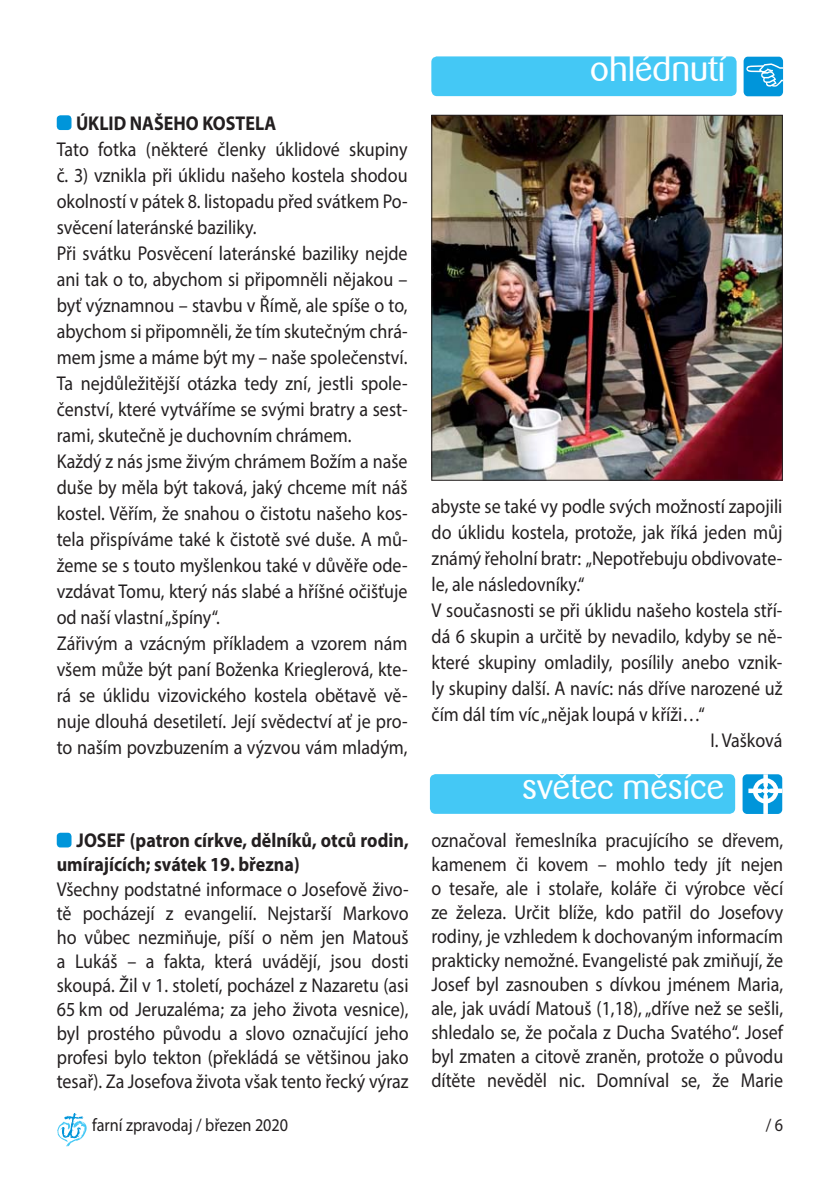
<style>
.page{position:relative;width:840px;height:1191px;background:#fff}
.page>*{position:absolute;margin:0;border:0;box-sizing:border-box;transform-origin:0 0}
.t1{font:36px "Barmeno";color:#fff}
.t2{font:20px/26px "Myriad Pro";color:#231f20;text-align:justify;scale:.9 1}
.t3{font:700 20px/24px "Myriad Pro";color:#231f20;scale:.9 1}
.t4{font:18px "Myriad Pro";color:#231f20;scale:.9 1}
</style>
<div class="page">
<div style="left:57px;top:115px;width:14px;height:15px;background:#0095da;border-radius:4px"></div>
<svg style="left:57px;top:1113px;width:30px;height:33px"></svg>
<div style="left:57px;top:832px;width:14px;height:15px;background:#0095da;border-radius:4px"></div>
<img style="left:433px;top:117px;width:347px;height:362px">
<div style="left:431px;top:115px;width:351px;height:366px;border:1px solid #231f20"></div>
<div style="left:429px;top:774px;width:305px;height:40px;background:#44c8f5;border-radius:6px"></div>
<div style="left:742px;top:774px;width:39px;height:40px;background:#0095da;border-radius:5px"></div>
<svg style="left:748px;top:774px;width:33px;height:40px"></svg>
<svg style="left:556px;top:774px;width:10px;height:4px"></svg>
<svg style="left:653px;top:774px;width:10px;height:4px"></svg>
<div style="left:431px;top:56px;width:305px;height:40px;background:#44c8f5;border-radius:6px"></div>
<div style="left:743px;top:57px;width:39px;height:39px;background:#0095da;border-radius:4px"></div>
<svg style="left:746px;top:63px;width:36px;height:24px"></svg>
<p class="t3" style="left:76px;top:113px;width:224px">ÚKLID NAŠEHO KOSTELA</p>
<p class="t2" style="left:57px;top:138px;width:391px;text-align:left">Tato fotka (některé členky úklidové skupiny č. 3) vznikla při úklidu našeho kostela shodou okolností v pátek 8. listopadu před svátkem Po&shy;svěcení lateránské baziliky.<br>Při svátku Posvěcení lateránské baziliky nejde ani tak o to, abychom si připomněli nějakou – byť významnou – stavbu v Římě, ale spíše o to, abychom si připomněli, že tím skutečným chrá&shy;mem jsme a máme být my – naše společenství.<br>Ta nejdůležitější otázka tedy zní, jestli spole&shy;čenství, které vytváříme se svými bratry a sest&shy;rami, skutečně je duchovním chrámem.<br>Každý z nás jsme živým chrámem Božím a naše duše by měla být taková, jaký chceme mít náš kostel. Věřím, že snahou o čistotu našeho kos&shy;tela přispíváme také k čistotě své duše. A mů&shy;žeme se s touto myšlenkou také v důvěře ode&shy;vzdávat Tomu, který nás slabé a hříšné očišťuje od naší vlastní „špíny“.<br>Zářivým a vzácným příkladem a vzorem nám všem může být paní Boženka Krieglerová, kte&shy;rá se úklidu vizovického kostela obětavě vě&shy;nuje dlouhá desetiletí. Její svědectví ať je pro&shy;to naším povzbuzením a výzvou vám mladým,</p>
<p class="t3" style="left:57px;top:830px;width:392px;text-indent:20px">JOSEF (patron církve, dělníků, otců rodin, umírajících; svátek 19. března)</p>
<p class="t2" style="left:57px;top:879px;width:392px;line-height:24px">Všechny podstatné informace o Josefově živo&shy;tě pocházejí z evangelií. Nejstarší Markovo ho vůbec nezmiňuje, píší o něm jen Matouš a Lukáš – a fakta, která uvádějí, jsou dosti skoupá. Žil v 1. století, pocházel z Nazaretu (asi 65 km od Jeruzaléma; za jeho života vesnice), byl prostého původu a slovo označující jeho profesi bylo tekton (překládá se většinou jako tesař). Za Josefova života však tento řecký výraz</p>
<h1 class="t1" style="left:590px;top:50px;width:136px">ohlédnutí</h1>
<p class="t2" style="left:431px;top:495px;width:391px">abyste se také vy podle svých možností zapojili</p>
<p class="t2" style="left:431px;top:521px;width:391px">do úklidu kostela, protože, jak říká jeden můj</p>
<p class="t2" style="left:431px;top:547px;width:391px">známý řeholní bratr: „Nepotřebuju obdivovate-</p>
<p class="t2" style="left:431px;top:573px;width:171px">le, ale následovníky.“</p>
<p class="t2" style="left:431px;top:599px;width:391px">V současnosti se při úklidu našeho kostela stří-</p>
<p class="t2" style="left:431px;top:625px;width:391px">dá 6 skupin a určitě by nevadilo, kdyby se ně-</p>
<p class="t2" style="left:431px;top:651px;width:391px">které skupiny omladily, posílily anebo vznik-</p>
<p class="t2" style="left:431px;top:677px;width:391px">ly skupiny další. A navíc: nás dříve narozené už</p>
<p class="t2" style="left:431px;top:703px;width:305px">čím dál tím víc „nějak loupá v kříži…“</p>
<p class="t2" style="left:710px;top:729px;width:81px">I. Vašková</p>
<h1 class="t1" style="left:521px;top:768px;width:203px">svetec mesíce</h1>
<p class="t2" style="left:431px;top:830px;width:392px;line-height:24px">označoval řemeslníka pracujícího se dřevem, kamenem či kovem – mohlo tedy jít nejen o tesaře, ale i stolaře, koláře či výrobce věcí ze železa. Určit blíže, kdo patřil do Josefovy rodiny, je vzhledem k dochovaným informacím prakticky nemožné. Evangelisté pak zmiňují, že Josef byl zasnouben s dívkou jménem Maria, ale, jak uvádí Matouš (1,18), „dříve než se sešli, shledalo se, že počala z Ducha Svatého“. Josef byl zmaten a citově zraněn, protože o původu dítěte nevěděl nic. Domníval se, že Marie</p>
<p class="t4" style="left:92px;top:1118px;width:219px">farní zpravodaj / březen 2020</p>
<p class="t4" style="left:765px;top:1118px;width:21px">/ 6</p>
</div>
